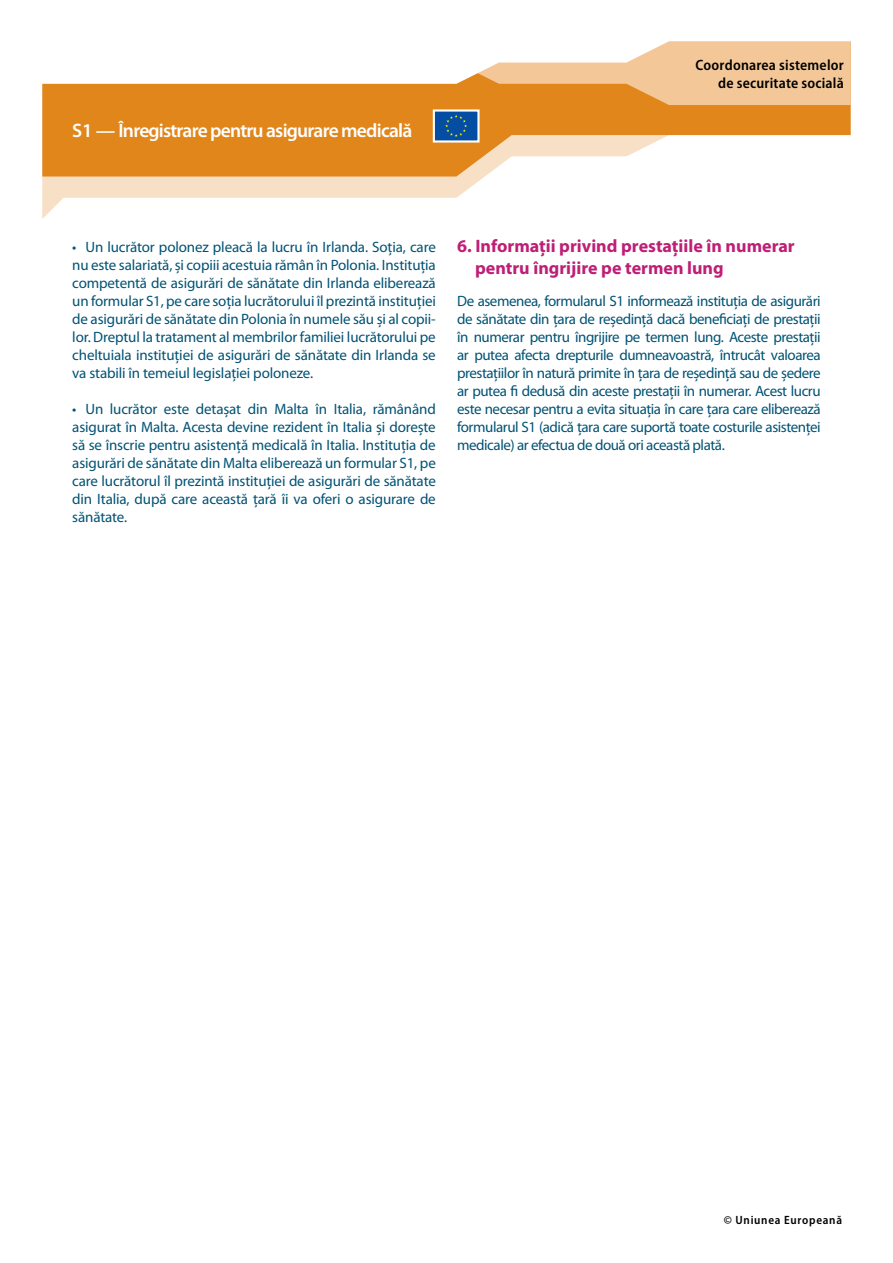
<style>
.page{position:relative;width:893px;height:1263px;background:#fff}
.page>*{position:absolute;margin:0;border:0;box-sizing:border-box;transform-origin:0 0}
.t1{font:600 19.5px "Myriad Pro";letter-spacing:-.04em;color:#fff}
.t2{font:700 18px/21.6px "Myriad Pro";color:#bf1e75}
.t3{font:15px/18px "Myriad Pro";letter-spacing:-.01em;color:#005375;text-align:justify}
.t4{font:600 semi-condensed 15px/18px "Myriad Pro";letter-spacing:.015em;color:#000;text-align:right}
.t5{font:600 semi-condensed 12px "Myriad Pro";letter-spacing:.06em;color:#000}
</style>
<div class="page">
<svg style="left:42px;top:177px;width:442px;height:42px"></svg>
<svg style="left:42px;top:84px;width:809px;height:93px;fill:#e0861b"></svg>
<svg style="left:201px;top:84px;width:650px;height:21px;background:#e59a42"></svg>
<svg style="left:42px;top:41px;width:809px;height:43px"></svg>
<svg style="left:432px;top:108px;width:49px;height:36px;background:#50789f"></svg>
<h1 class="t1" style="left:72px;top:119px;width:341px">S1 — Înregistrare pentru asigurare medicală</h1>
<p class="t4" style="left:696px;top:56px;width:150px">Coordonarea sistemelor de securitate socială</p>
<p class="t3" style="left:72px;top:238px;width:365px">• Un lucrător polonez pleacă la lucru în Irlanda. Soţia, care nu este salariată, şi copiii acestuia rămân în Polonia. Instituţia competentă de asigurări de sănătate din Irlanda eliberează un formular S1, pe care soţia lucrătorului îl prezintă instituţiei de asigurări de sănătate din Polonia în numele său şi al copii&shy;lor. Dreptul la tratament al membrilor familiei lucrătorului pe cheltuiala instituţiei de asigurări de sănătate din Irlanda se va stabili în temeiul legislaţiei poloneze.</p>
<p class="t3" style="left:72px;top:400px;width:365px">• Un lucrător este detaşat din Malta în Italia, rămânând asigurat în Malta. Acesta devine rezident în Italia şi doreşte să se înscrie pentru asistenţă medicală în Italia. Instituţia de asigurări de sănătate din Malta eliberează un formular S1, pe care lucrătorul îl prezintă instituţiei de asigurări de sănătate din Italia, după care această ţară îi va oferi o asigurare de sănătate.</p>
<p class="t2" style="left:475px;top:235px;width:321px;text-indent:-18px">6. Informaţii privind prestaţiile în numerar pentru îngrijire pe termen lung</p>
<p class="t3" style="left:457px;top:292px;width:365px">De asemenea, formularul S1 informează instituţia de asigurări de sănătate din ţara de reşedinţă dacă beneficiaţi de prestaţii în numerar pentru îngrijire pe termen lung. Aceste prestaţii ar putea afecta drepturile dumneavoastră, întrucât valoarea prestaţiilor în natură primite în ţara de reşedinţă sau de şedere ar putea fi dedusă din aceste prestaţii în numerar. Acest lucru este necesar pentru a evita situaţia în care ţara care eliberează formularul S1 (adică ţara care suportă toate costurile asistenţei medicale) ar efectua de două ori această plată.</p>
<p class="t5" style="left:724px;top:1213px;width:120px">© Uniunea Europeană</p>
</div>
